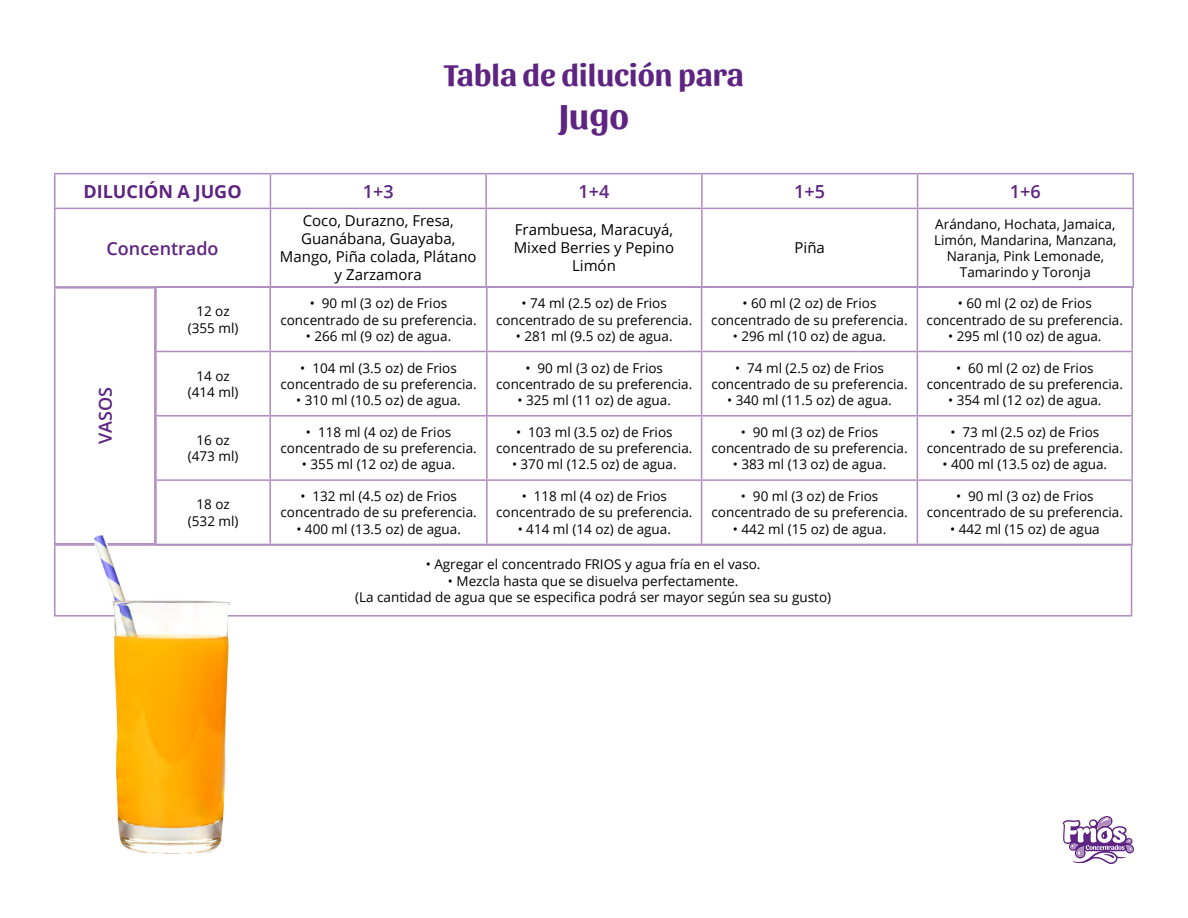
<style>
.page{position:relative;width:1188px;height:918px;background:#fff}
.page>*{position:absolute;margin:0;border:0;box-sizing:border-box;transform-origin:0 0}
.t1{font:700 36px "Sansita";color:#5e2482}
.t2{font:700 31.5px "Sansita";color:#5e2482}
.t3{font:600 18px "Open Sans";color:#5e2482}
.t4{font:700 18px "Open Sans";color:#5e2482}
.t5{font:15px/18px "Open Sans";color:#000;text-align:center}
.t6{font:13.5px/16.2px "Open Sans";color:#000;text-align:center}
</style>
<div class="page">
<svg style="left:1062px;top:816px;width:72px;height:48px"></svg>
<hr style="left:1132px;top:209px;width:2px;height:77px;background:#b08bbf">
<hr style="left:918px;top:286px;width:216px;height:2px;background:#b08bbf">
<hr style="left:485px;top:174px;width:2px;height:34px;background:#b08bbf">
<hr style="left:485px;top:209px;width:2px;height:77px;background:#b08bbf">
<hr style="left:270px;top:174px;width:1px;height:34px;background:#b08bbf">
<hr style="left:54px;top:209px;width:2px;height:77px;background:#b08bbf">
<hr style="left:270px;top:209px;width:1px;height:77px;background:#b08bbf">
<hr style="left:54px;top:286px;width:216px;height:2px;background:#b08bbf">
<hr style="left:701px;top:174px;width:2px;height:34px;background:#b08bbf">
<hr style="left:917px;top:174px;width:1px;height:34px;background:#b08bbf">
<hr style="left:701px;top:209px;width:2px;height:77px;background:#b08bbf">
<hr style="left:917px;top:209px;width:1px;height:77px;background:#b08bbf">
<hr style="left:54px;top:173px;width:216px;height:1px;background:#b08bbf">
<hr style="left:54px;top:174px;width:2px;height:34px;background:#b08bbf">
<hr style="left:270px;top:173px;width:216px;height:1px;background:#b08bbf">
<hr style="left:486px;top:173px;width:216px;height:1px;background:#b08bbf">
<hr style="left:702px;top:173px;width:216px;height:1px;background:#b08bbf">
<hr style="left:918px;top:173px;width:216px;height:1px;background:#b08bbf">
<hr style="left:1132px;top:174px;width:2px;height:34px;background:#b08bbf">
<hr style="left:54px;top:208px;width:216px;height:1px;background:#b08bbf">
<hr style="left:270px;top:208px;width:216px;height:1px;background:#b08bbf">
<hr style="left:486px;top:208px;width:216px;height:1px;background:#b08bbf">
<hr style="left:702px;top:208px;width:216px;height:1px;background:#b08bbf">
<hr style="left:918px;top:208px;width:216px;height:1px;background:#b08bbf">
<hr style="left:1131px;top:481px;width:2px;height:63px;background:#b08bbf">
<hr style="left:917px;top:544px;width:216px;height:1px;background:#b08bbf">
<hr style="left:155px;top:481px;width:2px;height:63px;background:#b08bbf">
<hr style="left:269px;top:288px;width:2px;height:63px;background:#b08bbf">
<hr style="left:486px;top:288px;width:2px;height:63px;background:#b08bbf">
<hr style="left:269px;top:352px;width:2px;height:63px;background:#b08bbf">
<hr style="left:486px;top:352px;width:2px;height:63px;background:#b08bbf">
<hr style="left:269px;top:417px;width:2px;height:62px;background:#b08bbf">
<hr style="left:486px;top:417px;width:2px;height:62px;background:#b08bbf">
<hr style="left:269px;top:481px;width:2px;height:63px;background:#b08bbf">
<hr style="left:486px;top:481px;width:2px;height:63px;background:#b08bbf">
<hr style="left:701px;top:288px;width:1px;height:63px;background:#b08bbf">
<hr style="left:917px;top:288px;width:1px;height:63px;background:#b08bbf">
<hr style="left:701px;top:352px;width:1px;height:63px;background:#b08bbf">
<hr style="left:917px;top:352px;width:1px;height:63px;background:#b08bbf">
<hr style="left:701px;top:417px;width:1px;height:62px;background:#b08bbf">
<hr style="left:917px;top:417px;width:1px;height:62px;background:#b08bbf">
<hr style="left:701px;top:481px;width:1px;height:63px;background:#b08bbf">
<hr style="left:917px;top:481px;width:1px;height:63px;background:#b08bbf">
<hr style="left:155px;top:288px;width:2px;height:63px;background:#b08bbf">
<hr style="left:270px;top:286px;width:217px;height:2px;background:#b08bbf">
<hr style="left:487px;top:286px;width:215px;height:2px;background:#b08bbf">
<hr style="left:702px;top:286px;width:215px;height:2px;background:#b08bbf">
<hr style="left:917px;top:286px;width:216px;height:2px;background:#b08bbf">
<hr style="left:1131px;top:288px;width:2px;height:63px;background:#b08bbf">
<hr style="left:155px;top:351px;width:115px;height:1px;background:#b08bbf">
<hr style="left:155px;top:352px;width:2px;height:63px;background:#b08bbf">
<hr style="left:270px;top:351px;width:217px;height:1px;background:#b08bbf">
<hr style="left:487px;top:351px;width:215px;height:1px;background:#b08bbf">
<hr style="left:702px;top:351px;width:215px;height:1px;background:#b08bbf">
<hr style="left:917px;top:351px;width:216px;height:1px;background:#b08bbf">
<hr style="left:1131px;top:352px;width:2px;height:63px;background:#b08bbf">
<hr style="left:155px;top:415px;width:115px;height:2px;background:#b08bbf">
<hr style="left:155px;top:417px;width:2px;height:62px;background:#b08bbf">
<hr style="left:270px;top:415px;width:217px;height:2px;background:#b08bbf">
<hr style="left:487px;top:415px;width:215px;height:2px;background:#b08bbf">
<hr style="left:702px;top:415px;width:215px;height:2px;background:#b08bbf">
<hr style="left:917px;top:415px;width:216px;height:2px;background:#b08bbf">
<hr style="left:1131px;top:417px;width:2px;height:62px;background:#b08bbf">
<hr style="left:155px;top:479px;width:115px;height:2px;background:#b08bbf">
<hr style="left:270px;top:479px;width:217px;height:2px;background:#b08bbf">
<hr style="left:487px;top:479px;width:215px;height:2px;background:#b08bbf">
<hr style="left:702px;top:479px;width:215px;height:2px;background:#b08bbf">
<hr style="left:917px;top:479px;width:216px;height:2px;background:#b08bbf">
<hr style="left:54px;top:544px;width:1078px;height:2px;background:#b08bbf">
<hr style="left:54px;top:546px;width:2px;height:69px;background:#b08bbf">
<hr style="left:1131px;top:546px;width:1px;height:69px;background:#b08bbf">
<hr style="left:54px;top:615px;width:1078px;height:2px;background:#b08bbf">
<hr style="left:54px;top:287px;width:102px;height:2px;background:#b08bbf">
<hr style="left:54px;top:289px;width:2px;height:254px;background:#b08bbf">
<hr style="left:154px;top:289px;width:2px;height:254px;background:#b08bbf">
<hr style="left:54px;top:543px;width:102px;height:2px;background:#b08bbf">
<img style="left:93px;top:535px;width:137px;height:319px">
<h2 class="t2" style="left:444px;top:57px;width:301px">Tabla de dilución para</h2>
<h1 class="t1" style="left:559px;top:96px;width:71px">Jugo</h1>
<h3 class="t4" style="left:84px;top:179px;width:160px">DILUCIÓN A JUGO</h3>
<h3 class="t3" style="left:363px;top:179px;width:32px">1+3</h3>
<h3 class="t3" style="left:579px;top:179px;width:32px">1+4</h3>
<h3 class="t3" style="left:794px;top:179px;width:32px">1+5</h3>
<h3 class="t3" style="left:1010px;top:179px;width:32px">1+6</h3>
<h3 class="t3" style="left:107px;top:236px;width:114px">Concentrado</h3>
<p class="t5" style="left:280px;top:212px;width:198px">Coco, Durazno, Fresa,<br>Guanábana, Guayaba,<br>Mango, Piña colada, Plátano y Zarzamora</p>
<p class="t5" style="left:514px;top:221px;width:162px">Frambuesa, Maracuyá,<br>Mixed Berries y Pepino<br>Limón</p>
<p class="t6" style="left:934px;top:215px;width:184px">Arándano, Hochata, Jamaica,<br>Limón, Mandarina, Manzana,<br>Naranja, Pink Lemonade,<br>Tamarindo y Toronja</p>
<p class="t5" style="left:795px;top:239px;width:32px">Piña</p>
<h3 class="t3" style="left:93px;top:444px;width:59px;rotate:-90deg">VASOS</h3>
<p class="t6" style="left:188px;top:303px;width:52px">12 oz (355 ml)</p>
<p class="t6" style="left:280px;top:295px;width:198px">• 90 ml (3 oz) de Frios concentrado de su preferencia.</p>
<p class="t6" style="left:306px;top:327px;width:147px">• 266 ml (9 oz) de agua.</p>
<p class="t6" style="left:188px;top:367px;width:52px">14 oz (414 ml)</p>
<p class="t6" style="left:280px;top:359px;width:198px">• 104 ml (3.5 oz) de Frios concentrado de su preferencia.</p>
<p class="t6" style="left:296px;top:392px;width:166px">• 310 ml (10.5 oz) de agua.</p>
<p class="t6" style="left:188px;top:432px;width:52px">16 oz (473 ml)</p>
<p class="t6" style="left:280px;top:424px;width:198px">• 118 ml (4 oz) de Frios concentrado de su preferencia.</p>
<p class="t6" style="left:302px;top:456px;width:155px">• 355 ml (12 oz) de agua.</p>
<p class="t6" style="left:188px;top:496px;width:52px">18 oz (532 ml)</p>
<p class="t6" style="left:281px;top:488px;width:198px">• 132 ml (4.5 oz) de Frios concentrado de su preferencia.</p>
<p class="t6" style="left:296px;top:520px;width:166px">• 400 ml (13.5 oz) de agua.</p>
<p class="t6" style="left:496px;top:295px;width:198px">• 74 ml (2.5 oz) de Frios concentrado de su preferencia.</p>
<p class="t6" style="left:516px;top:327px;width:158px">• 281 ml (9.5 oz) de agua.</p>
<p class="t6" style="left:496px;top:359px;width:198px">• 90 ml (3 oz) de Frios concentrado de su preferencia.</p>
<p class="t6" style="left:518px;top:392px;width:155px">• 325 ml (11 oz) de agua.</p>
<p class="t6" style="left:496px;top:424px;width:198px">• 103 ml (3.5 oz) de Frios concentrado de su preferencia.</p>
<p class="t6" style="left:512px;top:456px;width:166px">• 370 ml (12.5 oz) de agua.</p>
<p class="t6" style="left:496px;top:488px;width:198px">• 118 ml (4 oz) de Frios concentrado de su preferencia.</p>
<p class="t6" style="left:518px;top:520px;width:155px">• 414 ml (14 oz) de agua.</p>
<p class="t6" style="left:711px;top:295px;width:198px">• 60 ml (2 oz) de Frios concentrado de su preferencia.</p>
<p class="t6" style="left:733px;top:327px;width:155px">• 296 ml (10 oz) de agua.</p>
<p class="t6" style="left:711px;top:359px;width:198px">• 74 ml (2.5 oz) de Frios concentrado de su preferencia.</p>
<p class="t6" style="left:727px;top:392px;width:166px">• 340 ml (11.5 oz) de agua.</p>
<p class="t6" style="left:711px;top:424px;width:198px">• 90 ml (3 oz) de Frios concentrado de su preferencia.</p>
<p class="t6" style="left:733px;top:456px;width:155px">• 383 ml (13 oz) de agua.</p>
<p class="t6" style="left:711px;top:488px;width:198px">• 90 ml (3 oz) de Frios concentrado de su preferencia.</p>
<p class="t6" style="left:733px;top:520px;width:155px">• 442 ml (15 oz) de agua.</p>
<p class="t6" style="left:426px;top:556px;width:336px">• Agregar el concentrado FRIOS y agua fría en el vaso.</p>
<p class="t6" style="left:355px;top:572px;width:477px">• Mezcla hasta que se disuelva perfectamente.<br>(La cantidad de agua que se especifica podrá ser mayor según sea su gusto)</p>
<p class="t6" style="left:927px;top:295px;width:198px">• 60 ml (2 oz) de Frios concentrado de su preferencia.</p>
<p class="t6" style="left:948px;top:327px;width:155px">• 295 ml (10 oz) de agua.</p>
<p class="t6" style="left:927px;top:359px;width:198px">• 60 ml (2 oz) de Frios concentrado de su preferencia.</p>
<p class="t6" style="left:948px;top:392px;width:155px">• 354 ml (12 oz) de agua.</p>
<p class="t6" style="left:927px;top:424px;width:198px">• 73 ml (2.5 oz) de Frios concentrado de su preferencia.</p>
<p class="t6" style="left:943px;top:456px;width:166px">• 400 ml (13.5 oz) de agua.</p>
<p class="t6" style="left:927px;top:488px;width:198px">• 90 ml (3 oz) de Frios concentrado de su preferencia.</p>
<p class="t6" style="left:950px;top:520px;width:151px">• 442 ml (15 oz) de agua</p>
</div>
